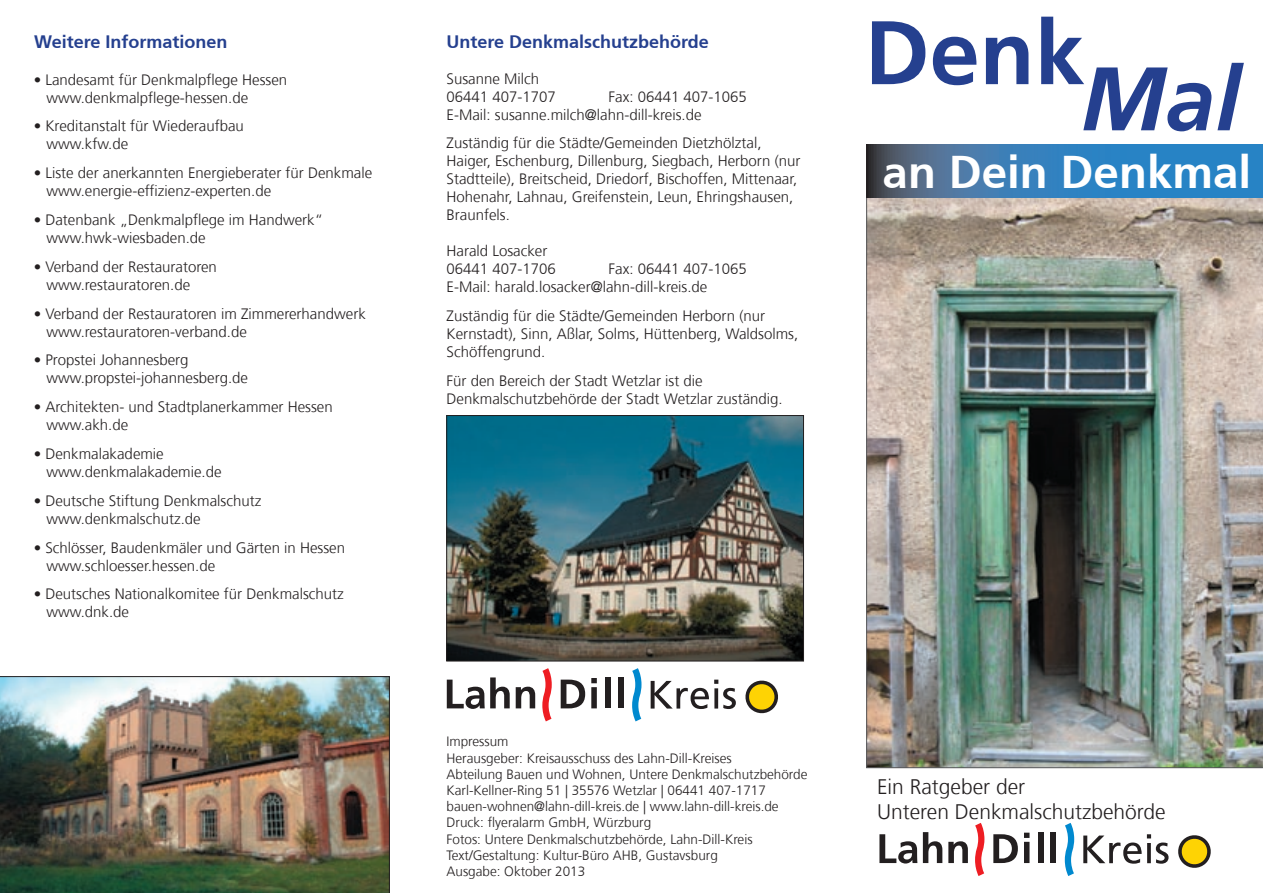
<style>
.page{position:relative;width:1263px;height:893px;background:#fff}
.page>*{position:absolute;margin:0;border:0;box-sizing:border-box;transform-origin:0 0}
.t1{font:700 90px "Frutiger";color:#25408f}
.t2{font:italic 700 90px "Frutiger";color:#25408f}
.t3{font:700 45.75px "Frutiger";color:#fff}
.t4{font:300 21px "Frutiger";color:#231f20}
.t5{font:700 18px "Frutiger";color:#25408f}
.t6{font:300 15px/18px "Frutiger";color:#231f20}
.t7{font:300 13.5px/16.2px "Frutiger";color:#231f20}
</style>
<div class="page">
<img style="left:866px;top:197px;width:397px;height:571px">
<svg style="left:866px;top:145px;width:397px;height:52px;background:#3679ae"></svg>
<svg style="left:993px;top:834px;width:25px;height:29px"></svg>
<svg style="left:1024px;top:833px;width:5px;height:30px"></svg>
<div style="left:1038px;top:832px;width:5px;height:31px;background:#231f20"></div>
<div style="left:1050px;top:832px;width:6px;height:31px;background:#231f20"></div>
<svg style="left:975px;top:823px;width:9px;height:53px"></svg>
<svg style="left:1065px;top:823px;width:9px;height:53px"></svg>
<svg style="left:879px;top:834px;width:38px;height:29px"></svg>
<svg style="left:923px;top:832px;width:19px;height:31px"></svg>
<svg style="left:948px;top:841px;width:20px;height:22px"></svg>
<svg style="left:1083px;top:834px;width:85px;height:30px"></svg>
<svg style="left:1178px;top:835px;width:33px;height:33px"></svg>
<svg style="left:561px;top:680px;width:24px;height:28px"></svg>
<svg style="left:591px;top:678px;width:6px;height:30px"></svg>
<div style="left:605px;top:677px;width:6px;height:31px;background:#231f20"></div>
<div style="left:618px;top:677px;width:5px;height:31px;background:#231f20"></div>
<svg style="left:542px;top:668px;width:10px;height:53px"></svg>
<svg style="left:632px;top:668px;width:9px;height:53px"></svg>
<svg style="left:447px;top:677px;width:63px;height:32px"></svg>
<svg style="left:516px;top:687px;width:19px;height:21px"></svg>
<svg style="left:651px;top:680px;width:85px;height:29px"></svg>
<svg style="left:745px;top:680px;width:33px;height:34px"></svg>
<img style="left:0;top:676px;width:390px;height:217px">
<img style="left:448px;top:417px;width:354px;height:242px">
<div style="left:446px;top:415px;width:358px;height:246px;border:1px solid #231f20"></div>
<p class="t5" style="left:34px;top:31px;width:195px">Weitere Informationen</p>
<p class="t5" style="left:446px;top:31px;width:264px">Untere Denkmalschutzbehörde</p>
<p class="t6" style="left:34px;top:71px;width:255px">• Landesamt für Denkmalpflege Hessen</p>
<p class="t6" style="left:47px;top:89px;width:203px">www.denkmalpflege-hessen.de</p>
<p class="t6" style="left:34px;top:117px;width:212px">• Kreditanstalt für Wiederaufbau</p>
<p class="t6" style="left:47px;top:135px;width:83px">www.kfw.de</p>
<p class="t6" style="left:34px;top:164px;width:340px">• Liste der anerkannten Energieberater für Denkmale</p>
<p class="t6" style="left:47px;top:182px;width:226px">www.energie-effizienz-experten.de</p>
<p class="t6" style="left:34px;top:211px;width:291px">• Datenbank „Denkmalpflege im Handwerk“</p>
<p class="t6" style="left:47px;top:229px;width:161px">www.hwk-wiesbaden.de</p>
<p class="t6" style="left:34px;top:258px;width:185px">• Verband der Restauratoren</p>
<p class="t6" style="left:47px;top:276px;width:145px">www.restauratoren.de</p>
<p class="t6" style="left:34px;top:305px;width:333px">• Verband der Restauratoren im Zimmererhandwerk</p>
<p class="t6" style="left:47px;top:323px;width:202px">www.restauratoren-verband.de</p>
<p class="t6" style="left:34px;top:351px;width:156px">• Propstei Johannesberg</p>
<p class="t6" style="left:47px;top:369px;width:203px">www.propstei-johannesberg.de</p>
<p class="t6" style="left:34px;top:398px;width:300px">• Architekten- und Stadtplanerkammer Hessen</p>
<p class="t6" style="left:47px;top:416px;width:83px">www.akh.de</p>
<p class="t6" style="left:34px;top:445px;width:132px">• Denkmalakademie</p>
<p class="t6" style="left:47px;top:463px;width:177px">www.denkmalakademie.de</p>
<p class="t6" style="left:34px;top:492px;width:229px">• Deutsche Stiftung Denkmalschutz</p>
<p class="t6" style="left:47px;top:510px;width:156px">www.denkmalschutz.de</p>
<p class="t6" style="left:34px;top:539px;width:313px">• Schlösser, Baudenkmäler und Gärten in Hessen</p>
<p class="t6" style="left:47px;top:557px;width:170px">www.schloesser.hessen.de</p>
<p class="t6" style="left:34px;top:585px;width:312px">• Deutsches Nationalkomitee für Denkmalschutz</p>
<p class="t6" style="left:47px;top:603px;width:84px">www.dnk.de</p>
<p class="t6" style="left:446px;top:70px;width:94px">Susanne Milch</p>
<p class="t6" style="left:446px;top:88px;width:111px">06441 407-1707</p>
<p class="t6" style="left:608px;top:88px;width:140px">Fax: 06441 407-1065</p>
<p class="t6" style="left:446px;top:106px;width:257px">E-Mail: susanne.milch@lahn-dill-kreis.de</p>
<p class="t6" style="left:446px;top:134px;width:356px">Zuständig für die Städte/Gemeinden Dietzhölztal, Haiger, Eschenburg, Dillenburg, Siegbach, Herborn (nur Stadtteile), Breitscheid, Driedorf, Bischoffen, Mittenaar, Hohenahr, Lahnau, Greifenstein, Leun, Ehringshausen, Braunfels.</p>
<p class="t6" style="left:446px;top:242px;width:102px">Harald Losacker</p>
<p class="t6" style="left:446px;top:260px;width:111px">06441 407-1706</p>
<p class="t6" style="left:608px;top:260px;width:140px">Fax: 06441 407-1065</p>
<p class="t6" style="left:446px;top:278px;width:262px">E-Mail: harald.losacker@lahn-dill-kreis.de</p>
<p class="t6" style="left:446px;top:307px;width:353px">Zuständig für die Städte/Gemeinden Herborn (nur<br>Kernstadt), Sinn, Aßlar, Solms, Hüttenberg, Waldsolms,<br>Schöffengrund.</p>
<p class="t6" style="left:446px;top:372px;width:338px">Für den Bereich der Stadt Wetzlar ist die<br>Denkmalschutzbehörde der Stadt Wetzlar zuständig.</p>
<p class="t7" style="left:446px;top:734px;width:64px">Impressum</p>
<p class="t7" style="left:446px;top:750px;width:362px">Herausgeber: Kreisausschuss des Lahn-Dill-Kreises<br>Abteilung Bauen und Wohnen, Untere Denkmalschutzbehörde Karl-Kellner-Ring 51 | 35576 Wetzlar | 06441 407-1717 bauen-wohnen@lahn-dill-kreis.de | www.lahn-dill-kreis.de Druck: flyeralarm GmbH, Würzburg</p>
<p class="t7" style="left:446px;top:831px;width:308px">Fotos: Untere Denkmalschutzbehörde, Lahn-Dill-Kreis<br>Text/Gestaltung: Kultur-Büro AHB, Gustavsburg<br>Ausgabe: Oktober 2013</p>
<p class="t1" style="left:865px;top:0;width:222px">Denk</p>
<p class="t2" style="left:1080px;top:46px;width:162px">Mal</p>
<p class="t3" style="left:882px;top:145px;width:370px">an Dein Denkmal</p>
<p class="t4" style="left:877px;top:775px;width:150px">Ein Ratgeber der</p>
<p class="t4" style="left:877px;top:800px;width:290px">Unteren Denkmalschutzbehörde</p>
</div>
